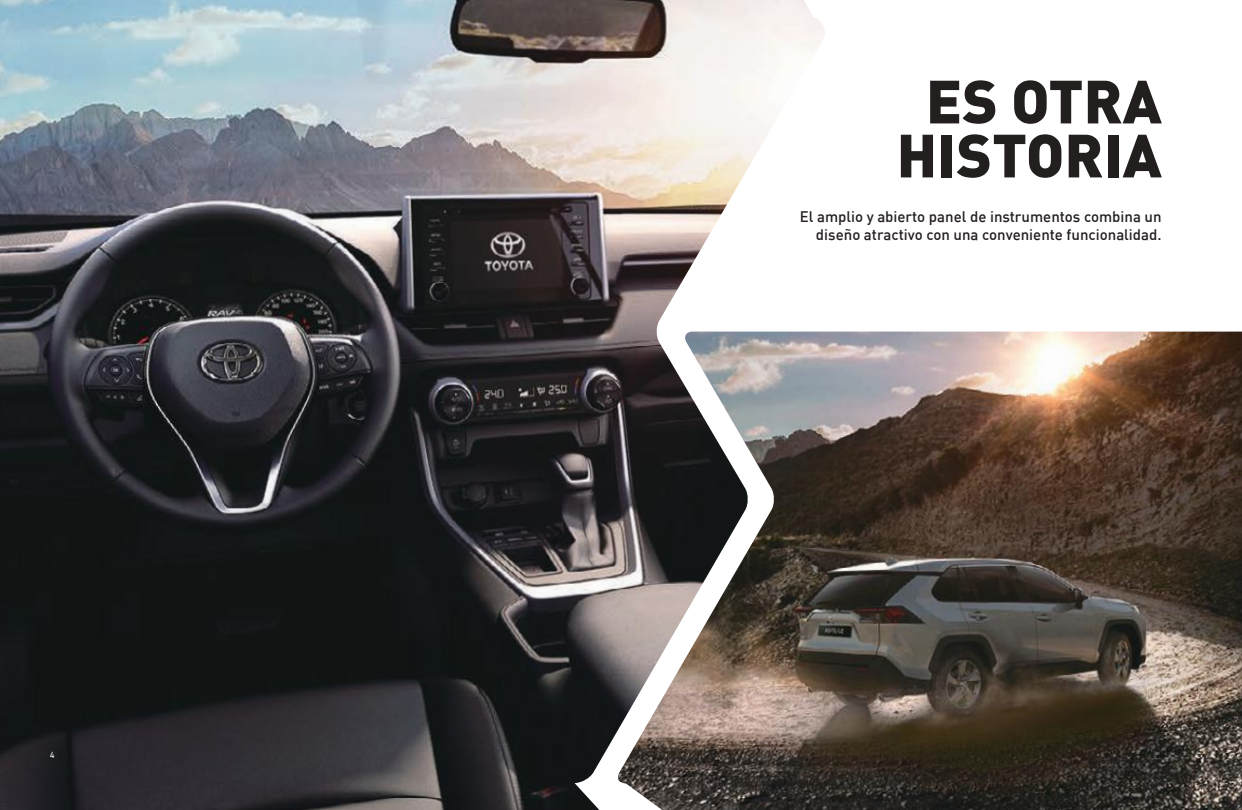
<style>
.page{position:relative;width:1242px;height:810px;background:#fff}
.page>*{position:absolute;margin:0;border:0;box-sizing:border-box;transform-origin:0 0}
.t1{font:60px/54px "DIN Black Alternate";color:#241f1f;text-align:center}
.t2{font:500 15px/18px "DIN";color:#241f1f;text-align:right}
.t3{font:9px "DIN Next LT Pro";color:#fff}
</style>
<div class="page">
<img style="left:828px;top:332px;width:414px;height:478px">
<img style="left:0;top:0;width:828px;height:810px">
<p class="t3" style="left:50px;top:750px;width:6px">4</p>
<h1 class="t1" style="left:897px;top:72px;width:267px">ES OTRA<br>HISTORIA</h1>
<p class="t2" style="left:800px;top:207px;width:363px">El amplio y abierto panel de instrumentos combina un diseño atractivo con una conveniente funcionalidad.</p>
</div>
